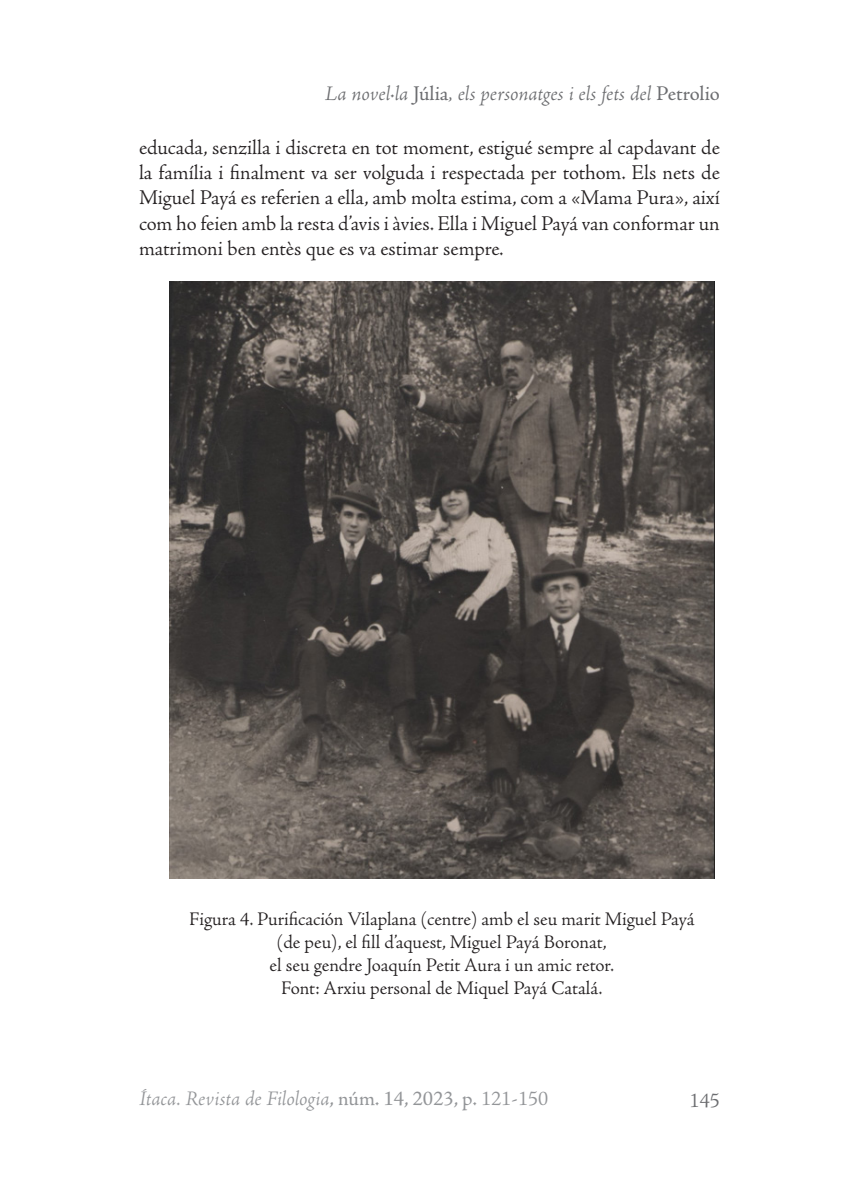
<style>
.page{position:relative;width:844px;height:1191px;background:#fff}
.page>*{position:absolute;margin:0;border:0;box-sizing:border-box;transform-origin:0 0}
.Text{font:300 21px/25.2px "Adobe Jenson Pro";color:#231f20;text-align:justify}
.t1{font:italic 300 21px "Adobe Jenson Pro";letter-spacing:-.005em;color:#6c6d70}
.t2{font:italic 300 21px "Adobe Jenson Pro";letter-spacing:-.005em;color:#939598}
.t3{font:300 21px "Adobe Jenson Pro";color:#6c6d70}
.Text-2{font:300 19.25px "Adobe Jenson Pro";letter-spacing:-.005em;color:#231f20}
.s1{font-weight:400;font-style:normal}
.s2{font-style:normal}
</style>
<div class="page">
<img style="left:170px;top:282px;width:543px;height:596px">
<p class="t1" style="left:325px;top:82px;width:396px">La novel·la <span class="s1">Júlia</span>, els personatges i els fets del <span class="s1">Petrolio</span></p>
<p class="Text" style="left:139px;top:135px;width:582px">educada, senzilla i discreta en tot moment, estigué sempre al capdavant de la família i finalment va ser volguda i respectada per tothom. Els nets de Miguel Payá es referien a ella, amb molta estima, com a «Mama Pura», així com ho feien amb la resta d’avis i àvies. Ella i Miguel Payá van conformar un matrimoni ben entès que es va estimar sempre.</p>
<p class="Text-2" style="left:189px;top:907px;width:506px">Figura 4. Purificación Vilaplana (centre) amb el seu marit Miguel Payá</p>
<p class="Text-2" style="left:277px;top:930px;width:331px">(de peu), el fill d’aquest, Miguel Payá Boronat,</p>
<p class="Text-2" style="left:269px;top:954px;width:346px">el seu gendre Joaquín Petit Aura i un amic retor.</p>
<p class="Text-2" style="left:281px;top:977px;width:323px">Font: Arxiu personal de Miquel Payá Catalá.</p>
<p class="t2" style="left:139px;top:1086px;width:411px">Ítaca. Revista de Filologia<span class="s1">, núm. 14, 2023, p.</span> <span class="s2">121-150</span></p>
<p class="t3" style="left:689px;top:1088px;width:32px">145</p>
</div>
